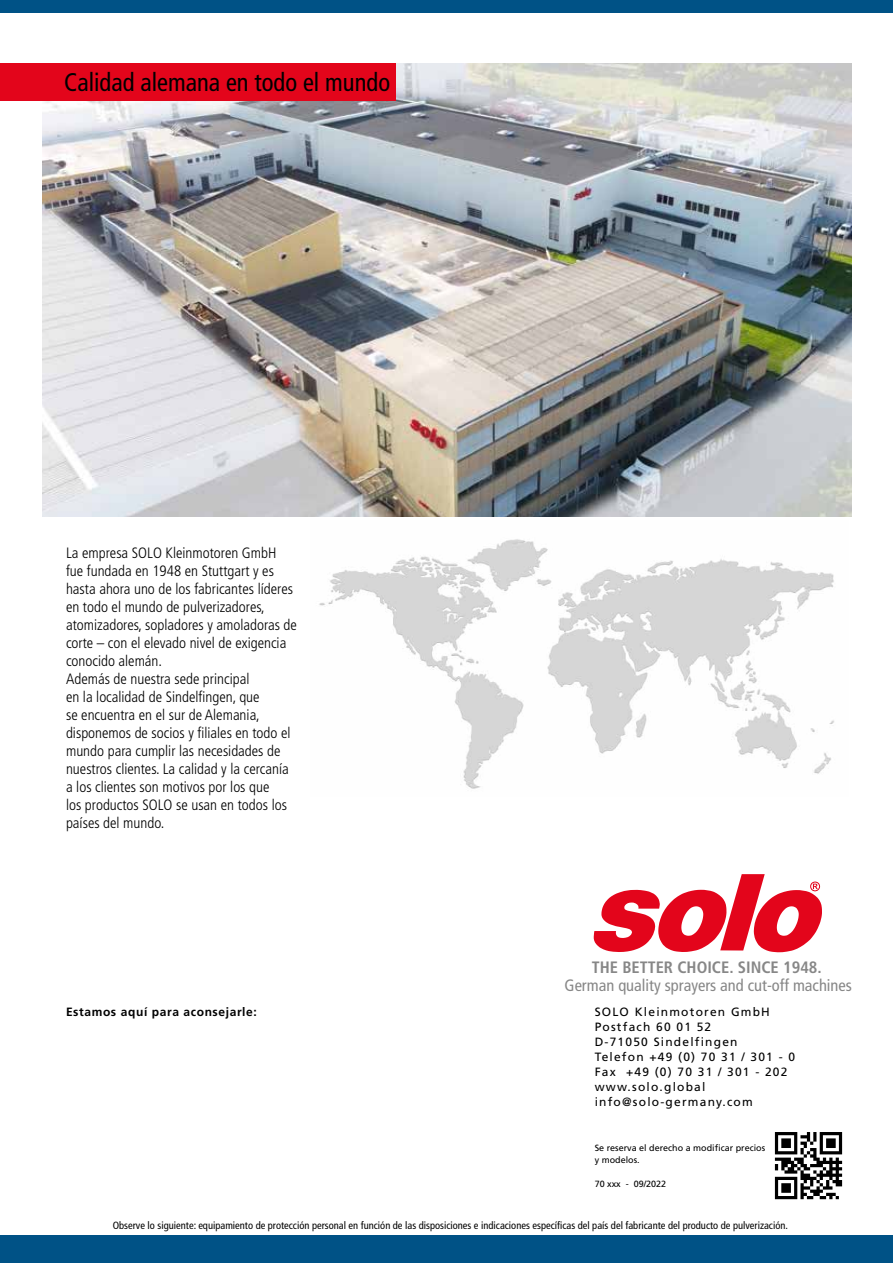
<style>
.page{position:relative;width:893px;height:1263px;background:#fff}
.page>*{position:absolute;margin:0;border:0;box-sizing:border-box;transform-origin:0 0}
.t1{font:condensed 25.5px "Frutiger LT";color:#000;scale:.96 1}
.t2{font:condensed 16.5px "Frutiger LT";color:#878787}
.t3{font:700 condensed 16.5px "Frutiger LT";color:#878787}
.t4{font:300 condensed 15px/18px "Frutiger LT";color:#000}
.t5{font:12px/15px "Frutiger LT";letter-spacing:.1em;color:#000}
.t6{font:700 12px "Frutiger LT";letter-spacing:.05em;color:#000}
.t7{font:condensed 10.5px "Frutiger LT";color:#000}
.t8{font:9px/12px "Frutiger LT";color:#000}
</style>
<div class="page">
<div style="left:0;top:0;width:893px;height:13px;background:#005286"></div>
<div style="left:0;top:1235px;width:893px;height:28px;background:#005286"></div>
<svg style="left:594px;top:874px;width:228px;height:78px"></svg>
<img style="left:319px;top:539px;width:515px;height:250px">
<img style="left:43px;top:64px;width:809px;height:453px">
<svg style="left:775px;top:1132px;width:67px;height:67px"></svg>
<div style="left:0;top:64px;width:396px;height:37px;background:#e3051b"></div>
<h1 class="t1" style="left:64px;top:68px;width:341px">Calidad alemana en todo el mundo</h1>
<p class="t4" style="left:66px;top:544px;width:232px">La empresa SOLO Kleinmotoren GmbH fue fundada en 1948 en Stuttgart y es hasta ahora uno de los fabricantes líderes en todo el mundo de pulverizadores, atomizadores, sopladores y amoladoras de corte – con el elevado nivel de exigencia conocido alemán.<br>Además de nuestra sede principal<br>en la localidad de Sindelfingen, que<br>se encuentra en el sur de Alemania, disponemos de socios y filiales en todo el mundo para cumplir las necesidades de nuestros clientes. La calidad y la cercanía a los clientes son motivos por los que<br>los productos SOLO se usan en todos los países del mundo.</p>
<p class="t6" style="left:66px;top:1005px;width:192px">Estamos aquí para aconsejarle:</p>
<p class="t3" style="left:592px;top:957px;width:231px">THE BETTER CHOICE. SINCE 1948.</p>
<p class="t2" style="left:565px;top:976px;width:289px">German quality sprayers and cut-off machines</p>
<p class="t5" style="left:595px;top:1005px;width:202px">SOLO Kleinmotoren GmbH<br>Postfach 60 01 52<br>D-71050 Sindelfingen<br>Telefon +49 (0) 70 31 / 301 - 0<br>Fax +49 (0) 70 31 / 301 - 202 www.solo.global info@solo-germany.com</p>
<p class="t8" style="left:595px;top:1141px;width:172px">Se reserva el derecho a modificar precios y modelos.</p>
<p class="t8" style="left:595px;top:1177px;width:73px">70 xxx - 09/2022</p>
<p class="t7" style="left:113px;top:1220px;width:677px">Observe lo siguiente: equipamiento de protección personal en función de las disposiciones e indicaciones específicas del país del fabricante del producto de pulverización.</p>
</div>
